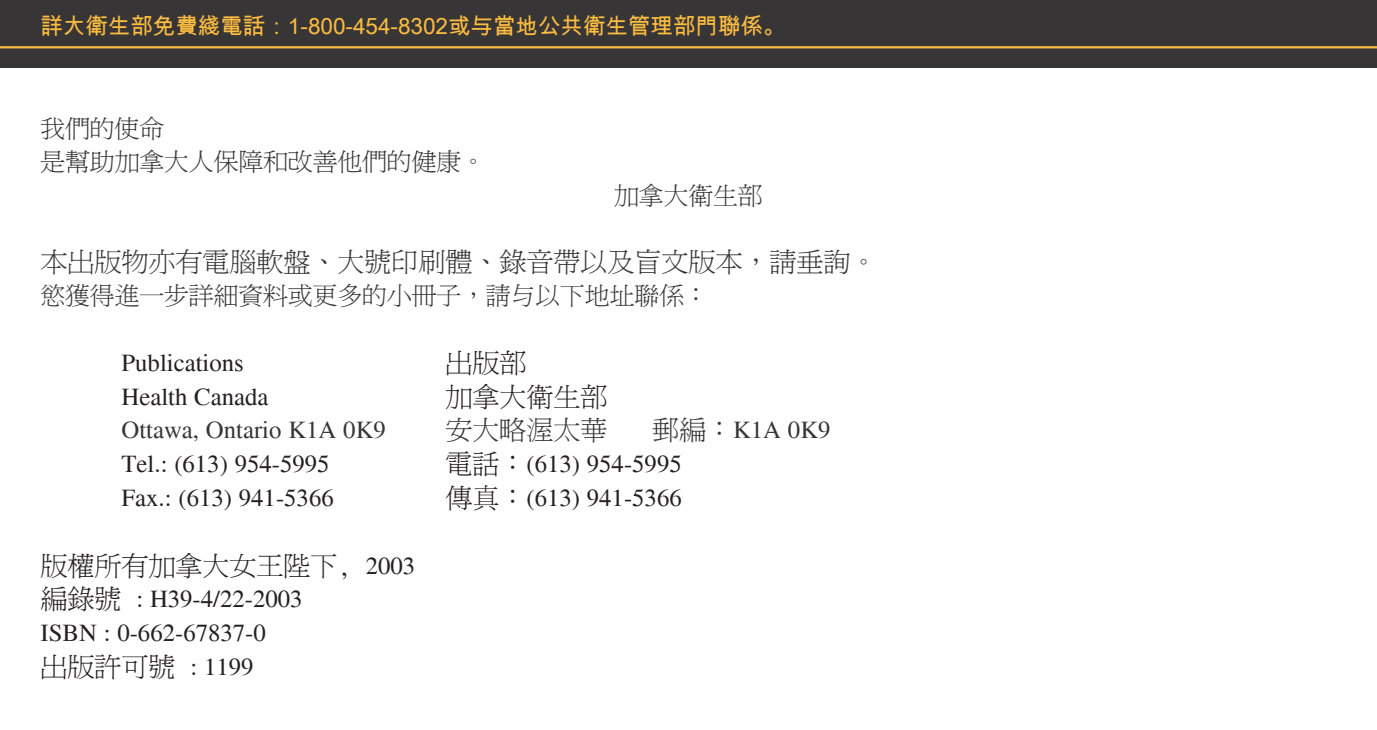
<style>
.page{position:relative;width:1377px;height:730px;background:#fff}
.page>*{position:absolute;margin:0;border:0;box-sizing:border-box;transform-origin:0 0}
.t1{font:27px "Ming Li U";color:#373535}
.t2{font:27px "Ming Li U";color:#262021}
.t3{font:24.75px/33.8px "Times";color:#262021}
.t4{font:24.75px/33.8px "Ming Li U";color:#373535}
.t5{font:24.75px "Times";color:#373535}
.t6{font:22.5px "Arial Unicode MS";color:#fdbd40}
.s1{font-family:"Ming Li U";font-size:27px}
.s2{font-family:"Times";font-size:24.75px}
</style>
<div class="page">
<div style="left:0;top:0;width:1377px;height:67px;background:#373535"></div>
<hr style="left:0;top:46px;width:1377px;height:2px;background:#fdbd40">
<p class="t6" style="left:40px;top:10px;width:747px">詳大衛生部免費綫電話：1-800-454-8302或与當地公共衛生管理部門聯係。</p>
<p class="t4" style="left:40px;top:111px;width:447px">我們的使命<br>是幫助加拿大人保障和改善他們的健康。</p>
<p class="t4" style="left:614px;top:179px;width:150px">加拿大衛生部</p>
<p class="t1" style="left:40px;top:248px;width:838px">本出版物亦有電腦軟盤、大號印刷體、錄音帶以及盲文版本，請垂詢。</p>
<p class="t4" style="left:40px;top:279px;width:670px">慾獲得進一步詳細資料或更多的小冊子，請与以下地址聯係：</p>
<p class="t3" style="left:121px;top:346px;width:124px">Publications</p>
<p class="t2" style="left:445px;top:349px;width:82px">出版部</p>
<p class="t3" style="left:121px;top:379px;width:148px">Health Canada</p>
<p class="t2" style="left:445px;top:383px;width:163px">加拿大衛生部</p>
<p class="t5" style="left:121px;top:416px;width:266px">Ottawa, Ontario K1A 0K9</p>
<p class="t1" style="left:445px;top:416px;width:163px">安大略渥太華</p>
<p class="t5" style="left:652px;top:416px;width:180px"><span class="s1">郵編：</span>K1A 0K9</p>
<p class="t3" style="left:121px;top:447px;width:210px">Tel.: (613) 954-5995</p>
<p class="t3" style="left:445px;top:447px;width:238px"><span class="s1">電話：</span>(613) 954-5995</p>
<p class="t3" style="left:121px;top:481px;width:214px">Fax.: (613) 941-5366</p>
<p class="t3" style="left:445px;top:481px;width:238px"><span class="s1">傳真：</span>(613) 941-5366</p>
<p class="t2" style="left:40px;top:551px;width:376px">版權所有加拿大女王陛下, <span class="s2">2003</span></p>
<p class="t3" style="left:40px;top:582px;width:264px"><span class="s1">編錄號</span> : H39-4/22-2003<br>ISBN : 0-662-67837-0</p>
<p class="t2" style="left:40px;top:653px;width:215px">出版許可號 <span class="s2">: 1199</span></p>
</div>
